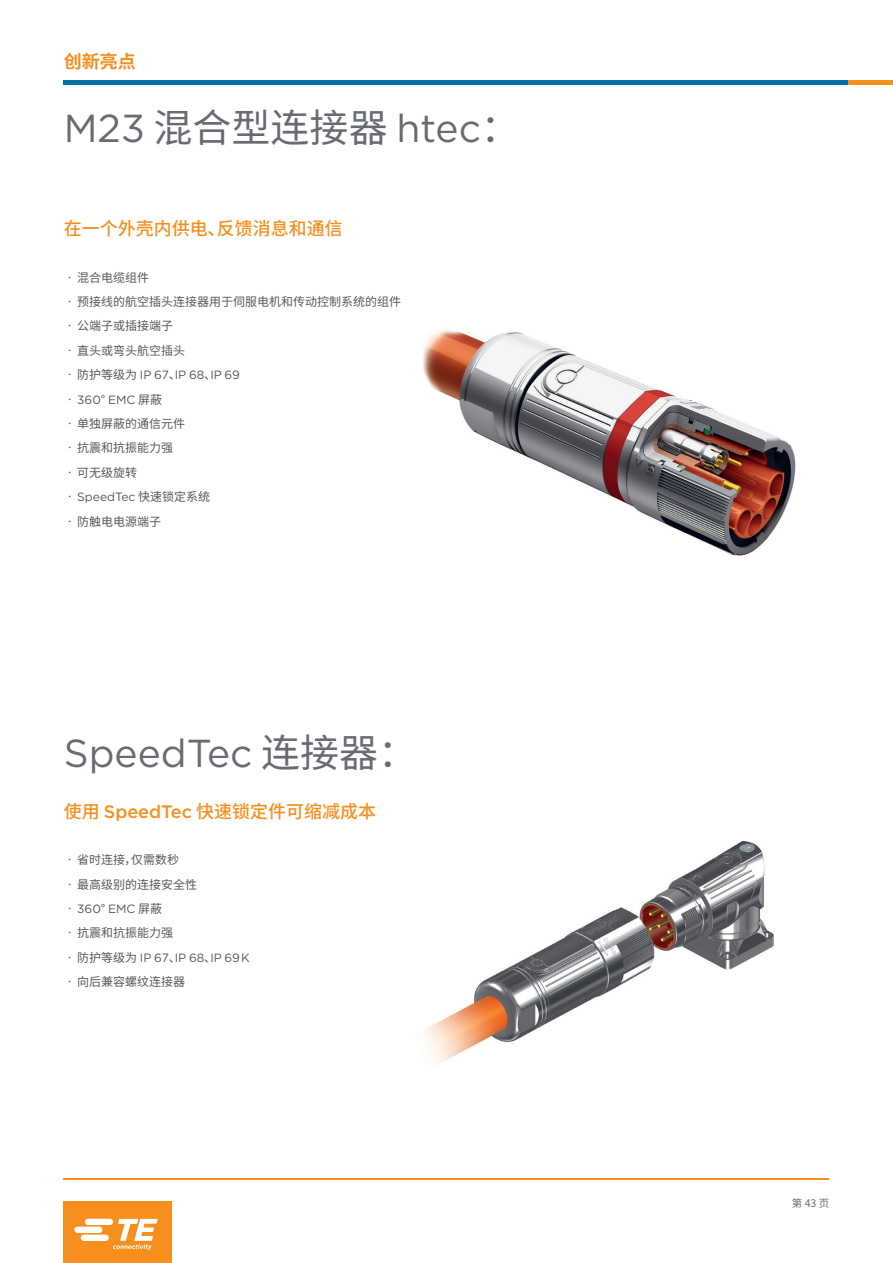
<style>
.page{position:relative;width:893px;height:1263px;background:#fff}
.page>*{position:absolute;margin:0;border:0;box-sizing:border-box;transform-origin:0 0}
.Überschrift{font:39px "Gotham";color:#696b73}
.t1{font:500 18px "Noto Sans CJ Ksc";color:#f68f1e}
.C_Header_Title{font:700 18px "Noto Sans CJ Ksc";color:#f68f1e}
.C_Body_Bullet{font:12px "Noto Sans CJ Ksc";color:#57585a}
.C_Body_Bullet-2{font:12px "Gotham";color:#57585a}
.t2{font:10.5px "Noto Sans CJ Ksc";color:#696b73}
.s1{font-family:"Noto Sans CJ Ksc"}
.s2{font-family:"Gotham"}
</style>
<div class="page">
<hr style="left:64px;top:1178px;width:765px;height:1px;background:#f68f1e">
<hr style="left:847px;top:81px;width:46px;height:4px;background:#f68f1e">
<hr style="left:64px;top:81px;width:784px;height:4px;background:#0071a7">
<div style="left:64px;top:1201px;width:108px;height:62px;background:#f68f1e"></div>
<svg style="left:74px;top:1219px;width:84px;height:31px"></svg>
<img style="left:424px;top:842px;width:350px;height:222px">
<img style="left:422px;top:330px;width:374px;height:226px">
<p class="C_Header_Title" style="left:64px;top:51px;width:73px">创新亮点</p>
<p class="Überschrift" style="left:64px;top:103px;width:458px">M23 <span class="s1">混合型连接器</span> htec<span class="s1">：</span></p>
<p class="t1" style="left:64px;top:219px;width:280px">在一个外壳内供电、反馈消息和通信</p>
<p class="C_Body_Bullet" style="left:64px;top:271px;width:87px">•混合电缆组件</p>
<p class="C_Body_Bullet" style="left:64px;top:295px;width:339px">•预接线的航空插头连接器用于伺服电机和传动控制系统的组件</p>
<p class="C_Body_Bullet" style="left:64px;top:319px;width:111px">•公端子或插接端子</p>
<p class="C_Body_Bullet" style="left:64px;top:344px;width:123px">•直头或弯头航空插头</p>
<p class="C_Body_Bullet-2" style="left:64px;top:367px;width:178px"><span class="s1">•防护等级为</span> IP 67<span class="s1">、</span>IP 68<span class="s1">、</span>IP 69</p>
<p class="C_Body_Bullet-2" style="left:64px;top:392px;width:100px"><span class="s1">•</span>360<span class="s1">°</span> EMC <span class="s1">屏蔽</span></p>
<p class="C_Body_Bullet" style="left:64px;top:417px;width:123px">•单独屏蔽的通信元件</p>
<p class="C_Body_Bullet" style="left:64px;top:441px;width:111px">•抗震和抗振能力强</p>
<p class="C_Body_Bullet" style="left:64px;top:466px;width:75px">•可无级旋转</p>
<p class="C_Body_Bullet-2" style="left:64px;top:489px;width:148px"><span class="s1">•</span>SpeedTec <span class="s1">快速锁定系统</span></p>
<p class="C_Body_Bullet" style="left:64px;top:514px;width:99px">•防触电电源端子</p>
<p class="Überschrift" style="left:64px;top:728px;width:355px">SpeedTec <span class="s1">连接器：</span></p>
<p class="t1" style="left:64px;top:801px;width:314px">使用 <span class="s2">SpeedTec</span> 快速锁定件可缩减成本</p>
<p class="C_Body_Bullet" style="left:64px;top:853px;width:117px">•省时连接，仅需数秒</p>
<p class="C_Body_Bullet" style="left:64px;top:877px;width:135px">•最高级别的连接安全性</p>
<p class="C_Body_Bullet-2" style="left:64px;top:901px;width:100px"><span class="s1">•</span>360<span class="s1">°</span> EMC <span class="s1">屏蔽</span></p>
<p class="C_Body_Bullet" style="left:64px;top:926px;width:111px">•抗震和抗振能力强</p>
<p class="C_Body_Bullet-2" style="left:64px;top:950px;width:187px"><span class="s1">•防护等级为</span> IP 67<span class="s1">、</span>IP 68<span class="s1">、</span>IP 69K</p>
<p class="C_Body_Bullet" style="left:64px;top:975px;width:123px">•向后兼容螺纹连接器</p>
<p class="t2" style="left:792px;top:1197px;width:39px">第43页</p>
</div>
